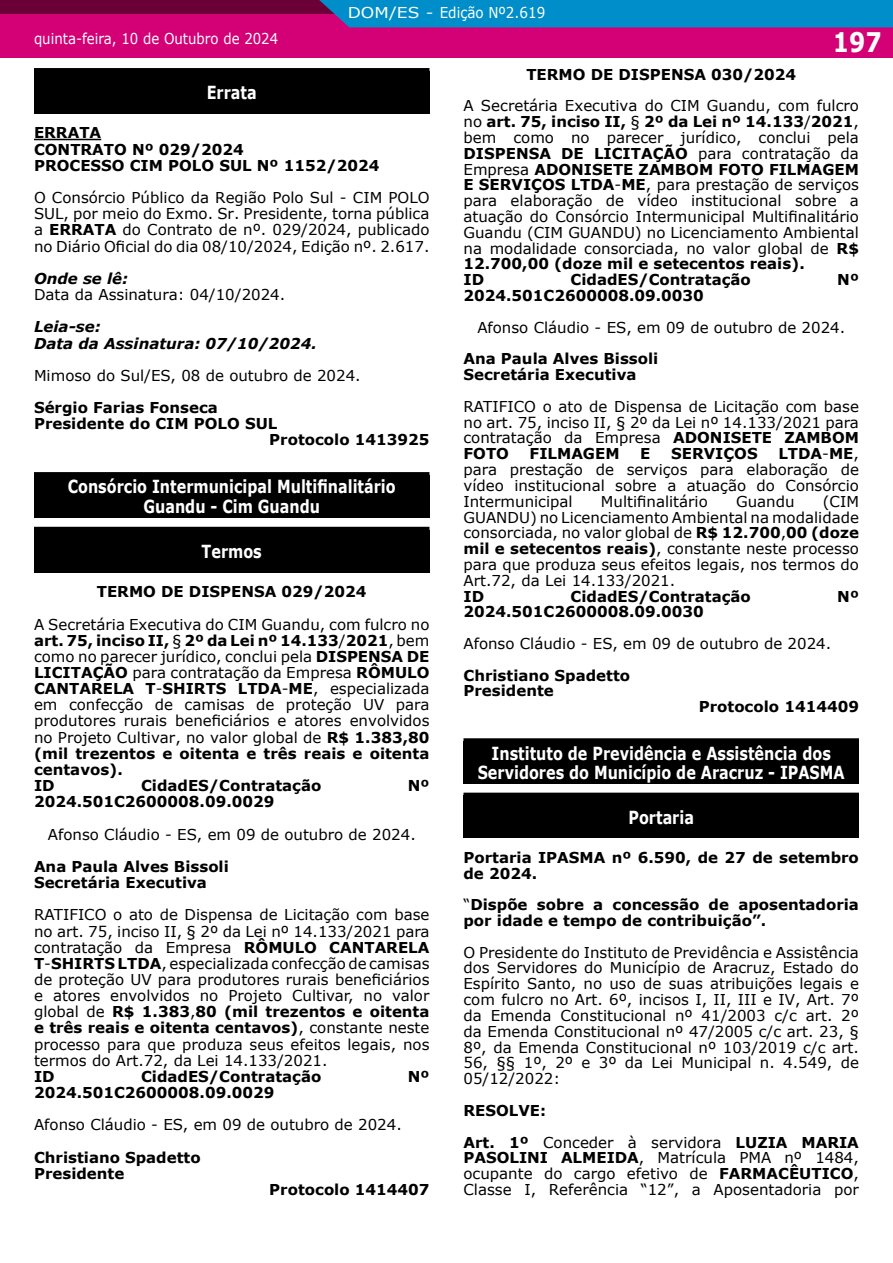
<style>
.page{position:relative;width:893px;height:1263px;background:#fff}
.page>*{position:absolute;margin:0;border:0;box-sizing:border-box;transform-origin:0 0}
.t1{font:700 27px "Verdana";color:#fff;scale:.85 1}
.t2{font:700 18px/19.5px "Verdana";color:#fff;text-align:center;scale:.8 1}
.t3{font:15px/15.8px "Verdana";color:#000;text-align:justify}
.t4{font:700 15px/16.2px "Verdana";color:#000}
.t5{font:italic 700 15px/16.2px "Verdana";color:#000}
.t6{font:15px "Verdana";color:#fff;scale:.89 1}
.t7{font:15px "Verdana";color:#fff;scale:1.14 1}
.s1{font-weight:700}
.s2{font-weight:400}
</style>
<div class="page">
<hr style="left:0;top:0;width:1px;height:57px;background:#d40075">
<svg style="left:0;top:0;width:1px;height:14px"></svg>
<div style="left:1px;top:0;width:892px;height:57px;background:#d40075"></div>
<div style="left:1px;top:0;width:892px;height:14px;background:#6b0037"></div>
<div style="left:319px;top:0;width:574px;height:27px;background:#008eca"></div>
<hr style="left:34px;top:139px;width:67px;height:1px;background:#000">
<div style="left:34px;top:71px;width:395px;height:43px;background:#000"></div>
<div style="left:34px;top:68px;width:395px;height:6px;background:#000"></div>
<div style="left:34px;top:475px;width:395px;height:43px;background:#000"></div>
<div style="left:34px;top:472px;width:395px;height:6px;background:#000"></div>
<div style="left:34px;top:530px;width:395px;height:42px;background:#000"></div>
<div style="left:34px;top:527px;width:395px;height:6px;background:#000"></div>
<div style="left:463px;top:741px;width:396px;height:43px;background:#000"></div>
<div style="left:463px;top:738px;width:396px;height:6px;background:#000"></div>
<div style="left:463px;top:796px;width:396px;height:42px;background:#000"></div>
<div style="left:463px;top:793px;width:396px;height:6px;background:#000"></div>
<p class="t7" style="left:348px;top:2px;width:175px">DOM/ES - Edição Nº2.619</p>
<p class="t6" style="left:34px;top:28px;width:276px">quinta-feira, 10 de Outubro de 2024</p>
<p class="t2" style="left:207px;top:83px;width:64px">Errata</p>
<p class="t4" style="left:34px;top:125px;width:347px">ERRATA<br>CONTRATO Nº 029/2024<br>PROCESSO CIM POLO SUL Nº 1152/2024</p>
<p class="t3" style="left:34px;top:189px;width:397px;line-height:16.2px">O Consórcio Público da Região Polo Sul - CIM POLO SUL, por meio do Exmo. Sr. Presidente, torna pública a <span class="s1">ERRATA</span> do Contrato de nº. 029/2024, publicado no Diário Oficial do dia 08/10/2024, Edição nº. 2.617.</p>
<p class="t5" style="left:34px;top:270px;width:96px">Onde se lê:</p>
<p class="t3" style="left:34px;top:287px;width:253px">Data da Assinatura: 04/10/2024.</p>
<p class="t5" style="left:34px;top:318px;width:284px">Leia-se:<br>Data da Assinatura: 07/10/2024.</p>
<p class="t3" style="left:34px;top:367px;width:328px">Mimoso do Sul/ES, 08 de outubro de 2024.</p>
<p class="t4" style="left:34px;top:399px;width:185px">Sérgio Farias Fonseca</p>
<p class="t4" style="left:34px;top:415px;width:245px">Presidente do CIM POLO SUL</p>
<p class="t4" style="left:269px;top:432px;width:162px">Protocolo 1413925</p>
<p class="t2" style="left:68px;top:477px;width:412px">Consórcio Intermunicipal Multifinalitário<br>Guandu - Cim Guandu</p>
<p class="t2" style="left:202px;top:541px;width:77px">Termos</p>
<p class="t4" style="left:97px;top:583px;width:271px">TERMO DE DISPENSA 029/2024</p>
<p class="t3" style="left:34px;top:616px;width:397px;line-height:16.2px;text-align:left">A Secretária Executiva do CIM Guandu, com fulcro no <span class="s1">art. 75, inciso II,</span> § <span class="s1">2º da Lei nº 14.133</span>/<span class="s1">2021</span>, bem como no parecer jurídico, conclui pela <span class="s1">DISPENSA DE LICITAÇÃO</span> para contratação da Empresa <span class="s1">RÔMULO CANTARELA T</span>-<span class="s1">SHIRTS LTDA</span>-<span class="s1">ME</span>, especializada em confecção de camisas de proteção UV para produtores rurais beneficiários e atores envolvidos no Projeto Cultivar, no valor global de <span class="s1">R$ 1.383,80 (mil trezentos e oitenta e três reais e oitenta centavos).<br>ID</span></p>
<p class="t4" style="left:141px;top:777px;width:182px">CidadES/Contratação</p>
<p class="t4" style="left:408px;top:777px;width:23px">Nº</p>
<p class="t4" style="left:34px;top:793px;width:242px">2024.501C2600008.09.0029</p>
<p class="t3" style="left:48px;top:826px;width:369px">Afonso Cláudio - ES, em 09 de outubro de 2024.</p>
<p class="t4" style="left:34px;top:858px;width:196px">Ana Paula Alves Bissoli<br>Secretária Executiva</p>
<p class="t3" style="left:34px;top:907px;width:397px;line-height:16.2px">RATIFICO o ato de Dispensa de Licitação com base no art. 75, inciso II, § 2º da Lei nº 14.133/2021 para contratação da Empresa <span class="s1">RÔMULO CANTARELA T</span>-<span class="s1">SHIRTS LTDA</span>, especializada confecção de camisas de proteção UV para produtores rurais beneficiários e atores envolvidos no Projeto Cultivar, no valor global de <span class="s1">R$ 1.383</span>,<span class="s1">80 (mil trezentos e oitenta e três reais e oitenta centavos)</span>, constante neste processo para que produza seus efeitos legais, nos termos do Art.72, da Lei 14.133/2021.</p>
<p class="t4" style="left:34px;top:1068px;width:22px">ID</p>
<p class="t4" style="left:141px;top:1068px;width:182px">CidadES/Contratação</p>
<p class="t4" style="left:408px;top:1068px;width:23px">Nº</p>
<p class="t4" style="left:34px;top:1084px;width:242px">2024.501C2600008.09.0029</p>
<p class="t3" style="left:34px;top:1117px;width:369px">Afonso Cláudio - ES, em 09 de outubro de 2024.</p>
<p class="t4" style="left:34px;top:1149px;width:168px">Christiano Spadetto<br>Presidente</p>
<p class="t4" style="left:269px;top:1181px;width:162px">Protocolo 1414407</p>
<h1 class="t1" style="left:833px;top:23px;width:59px">197</h1>
<p class="t4" style="left:526px;top:66px;width:271px">TERMO DE DISPENSA 030/2024</p>
<p class="t3" style="left:463px;top:98px;width:397px;text-align:left">A Secretária Executiva do CIM Guandu, com fulcro no <span class="s1">art. 75, inciso II,</span> § <span class="s1">2º da Lei nº 14.133</span>/<span class="s1">2021</span>, bem como no parecer jurídico, conclui pela <span class="s1">DISPENSA DE LICITAÇÃO</span> para contratação da Empresa <span class="s1">ADONISETE ZAMBOM FOTO FILMAGEM E SERVIÇOS LTDA</span>-<span class="s1">ME</span>, para prestação de serviços para elaboração de vídeo institucional sobre a atuação do Consórcio Intermunicipal Multifinalitário Guandu (CIM GUANDU) no Licenciamento Ambiental na modalidade consorciada, no valor global de <span class="s1">R$ 12.700,00 (doze mil e setecentos reais).<br>ID</span></p>
<p class="t4" style="left:570px;top:271px;width:182px">CidadES/Contratação</p>
<p class="t4" style="left:837px;top:271px;width:23px">Nº</p>
<p class="t4" style="left:463px;top:287px;width:242px">2024.501C2600008.09.0030</p>
<p class="t3" style="left:477px;top:319px;width:369px">Afonso Cláudio - ES, em 09 de outubro de 2024.</p>
<p class="t4" style="left:463px;top:351px;width:196px;line-height:15.8px">Ana Paula Alves Bissoli<br>Secretária Executiva</p>
<p class="t3" style="left:463px;top:398px;width:397px">RATIFICO o ato de Dispensa de Licitação com base no art. 75, inciso II, § 2º da Lei nº 14.133/2021 para contratação da Empresa <span class="s1">ADONISETE ZAMBOM FOTO</span></p>
<p class="t4" style="left:530px;top:445px;width:91px">FILMAGEM</p>
<p class="t4" style="left:640px;top:445px;width:12px">E</p>
<p class="t4" style="left:671px;top:445px;width:88px">SERVIÇOS</p>
<p class="t3" style="left:463px;top:446px;width:397px;text-indent:315px"><span class="s1">LTDA</span>-<span class="s1">ME</span>, para prestação de serviços para elaboração de vídeo institucional sobre a atuação do Consórcio Intermunicipal</p>
<p class="t3" style="left:601px;top:493px;width:108px">Multifinalitário</p>
<p class="t3" style="left:736px;top:493px;width:60px">Guandu</p>
<p class="t3" style="left:463px;top:493px;width:397px;text-indent:359px">(CIM GUANDU) no Licenciamento Ambiental na modalidade consorciada, no valor global de <span class="s1">R$ 12.700</span>,<span class="s1">00 (doze mil e setecentos reais)</span>, constante neste processo para que produza seus efeitos legais, nos termos do Art.72, da Lei 14.133/2021.</p>
<p class="t4" style="left:463px;top:588px;width:22px">ID</p>
<p class="t4" style="left:570px;top:588px;width:182px">CidadES/Contratação</p>
<p class="t4" style="left:837px;top:588px;width:23px">Nº</p>
<p class="t4" style="left:463px;top:603px;width:242px">2024.501C2600008.09.0030</p>
<p class="t3" style="left:463px;top:635px;width:369px">Afonso Cláudio - ES, em 09 de outubro de 2024.</p>
<p class="t4" style="left:463px;top:667px;width:168px">Christiano Spadetto<br>Presidente</p>
<p class="t4" style="left:699px;top:698px;width:162px">Protocolo 1414409</p>
<p class="t2" style="left:478px;top:743px;width:460px">Instituto de Previdência e Assistência dos<br>Servidores do Município de Aracruz - IPASMA</p>
<p class="t2" style="left:628px;top:807px;width:83px">Portaria</p>
<p class="t4" style="left:463px;top:849px;width:397px;line-height:15.8px">Portaria IPASMA nº 6.590, de 27 de setembro de 2024.</p>
<p class="t4" style="left:463px;top:896px;width:397px"><span class="s2">“</span>Dispõe sobre a concessão de aposentadoria por idade e tempo de contribuição”.</p>
<p class="t3" style="left:463px;top:944px;width:397px">O Presidente do Instituto de Previdência e Assistência dos Servidores do Município de Aracruz, Estado do Espírito Santo, no uso de suas atribuições legais e com fulcro no Art. 6º, incisos I, II, III e IV, Art. 7º da Emenda Constitucional nº 41/2003 c/c art. 2º da Emenda Constitucional nº 47/2005 c/c art. 23, § 8º, da Emenda Constitucional nº 103/2019 c/c art.<br>56, §§ 1º, 2º e 3º da Lei Municipal n. 4.549, de 05/12/2022:</p>
<p class="t4" style="left:463px;top:1094px;width:397px;line-height:31.7px">RESOLVE:<br>Art. 1º <span class="s2">Conceder à servidora</span> LUZIA MARIA</p>
<p class="t3" style="left:463px;top:1150px;width:397px"><span class="s1">PASOLINI ALMEIDA</span>, Matrícula PMA nº 1484, ocupante do cargo efetivo de <span class="s1">FARMACÊUTICO</span>, Classe I, Referência “12”, a Aposentadoria por</p>
</div>
